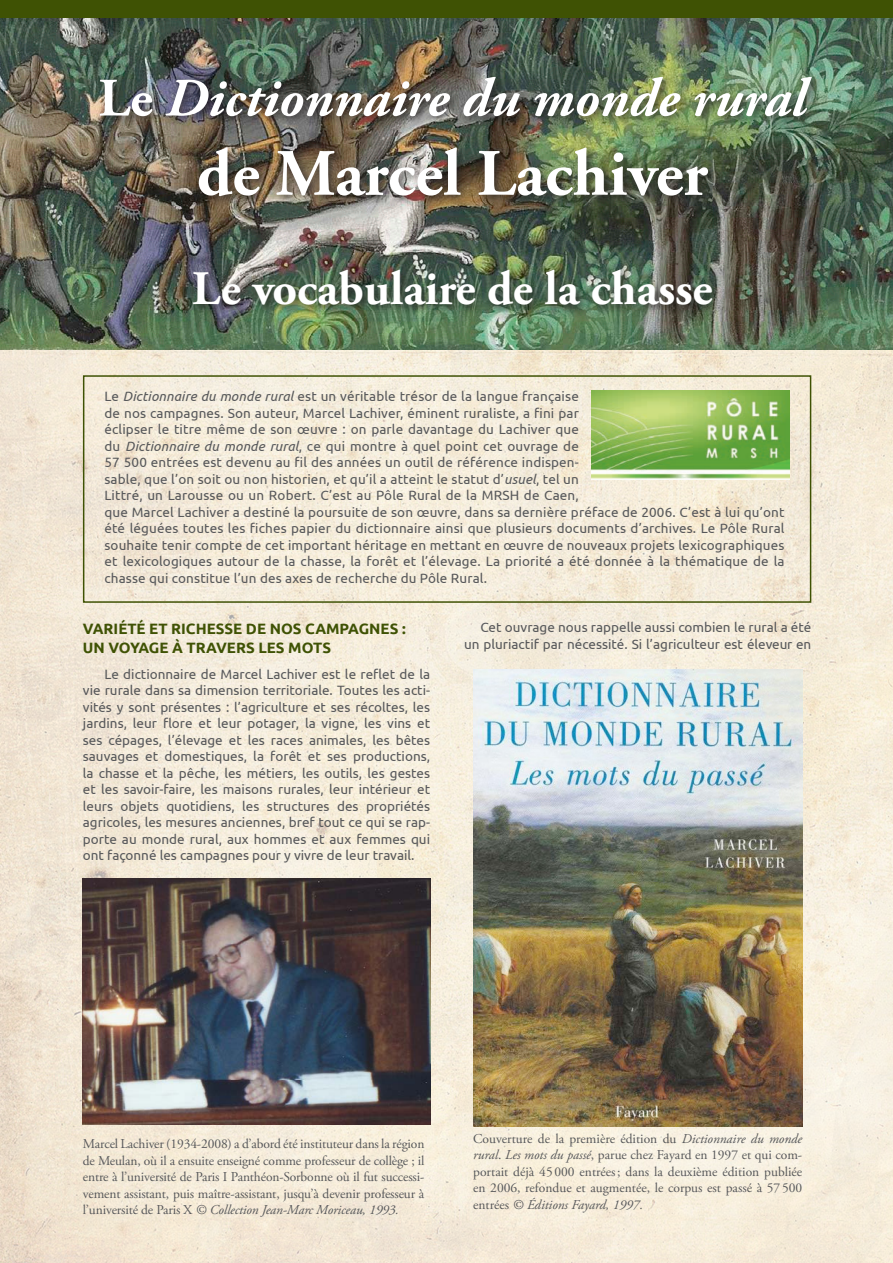
<style>
.page{position:relative;width:893px;height:1263px;background:#fff}
.page>*{position:absolute;margin:0;border:0;box-sizing:border-box;transform-origin:0 0}
.t1{font:700 66px "Adobe Garamond Pro";color:#fff}
.t2{font:italic 700 54px "Adobe Garamond Pro";color:#fff}
.t3{font:700 48px "Adobe Garamond Pro";color:#fff}
.t4{font:700 15px "Ubuntu";color:#3f5204}
.t5{font:13.5px/16.5px "Ubuntu";letter-spacing:.01em;color:#57585a;text-align:justify}
.t6{font:13.5px/16.5px "Adobe Garamond Pro";letter-spacing:-.01em;color:#57585a;text-align:justify}
.s1{font-style:normal}
.s2{font-style:italic}
</style>
<div class="page">
<img style="left:0;top:349px;width:893px;height:914px">
<img style="left:0;top:17px;width:893px;height:332px">
<div style="left:0;top:0;width:893px;height:17px;background:#3f5204"></div>
<div style="left:83px;top:375px;width:728px;height:228px;border:2px solid #3f5204"></div>
<img style="left:592px;top:391px;width:198px;height:89px">
<div style="left:96px;top:73px;width:726px;height:243px;background:#231f20;opacity:.75"></div>
<img style="left:83px;top:878px;width:347px;height:246px">
<img style="left:473px;top:670px;width:329px;height:456px">
<p class="t2" style="left:99px;top:67px;width:709px"><span class="s1">Le</span> Dictionnaire du monde rural</p>
<p class="t1" style="left:197px;top:135px;width:513px">de Marcel Lachiver</p>
<p class="t3" style="left:192px;top:261px;width:522px">Le vocabulaire de la chasse</p>
<p class="t5" style="left:104px;top:388px;width:682px;text-align:left">Le <span class="s2">Dictionnaire du monde rural</span> est un véritable trésor de la langue française<br>de nos campagnes. Son auteur, Marcel Lachiver, éminent ruraliste, a fini par<br>éclipser le titre même de son œuvre : on parle davantage du Lachiver que<br>du <span class="s2">Dictionnaire du monde rural</span>, ce qui montre à quel point cet ouvrage de<br>57 500 entrées est devenu au fil des années un outil de référence indispen-<br>sable, que l’on soit ou non historien, et qu’il a atteint le statut d’<span class="s2">usuel</span>, tel un<br>Littré, un Larousse ou un Robert. C’est au Pôle Rural de la MRSH de Caen,<br>que Marcel Lachiver a destiné la poursuite de son œuvre, dans sa dernière préface de 2006. C’est à lui qu’ont été léguées toutes les fiches papier du dictionnaire ainsi que plusieurs documents d’archives. Le Pôle Rural souhaite tenir compte de cet important héritage en mettant en œuvre de nouveaux projets lexicographiques et lexicologiques autour de la chasse, la forêt et l’élevage. La priorité a été donnée à la thématique de la chasse qui constitue l’un des axes de recherche du Pôle Rural.</p>
<p class="t4" style="left:83px;top:619px;width:324px">VARIÉTÉ ET RICHESSE DE NOS CAMPAGNES :</p>
<p class="t4" style="left:83px;top:639px;width:250px">UN VOYAGE À TRAVERS LES MOTS</p>
<p class="t5" style="left:83px;top:665px;width:349px;text-indent:22px">Le dictionnaire de Marcel Lachiver est le reflet de la vie rurale dans sa dimension territoriale. Toutes les acti&shy;vités y sont présentes : l’agriculture et ses récoltes, les jardins, leur flore et leur potager, la vigne, les vins et ses cépages, l’élevage et les races animales, les bêtes sauvages et domestiques, la forêt et ses productions, la chasse et la pêche, les métiers, les outils, les gestes et les savoir-faire, les maisons rurales, leur intérieur et leurs objets quotidiens, les structures des propriétés agricoles, les mesures anciennes, bref tout ce qui se rap&shy;porte au monde rural, aux hommes et aux femmes qui ont façonné les campagnes pour y vivre de leur travail.</p>
<p class="t5" style="left:464px;top:619px;width:349px;text-align:right">Cet ouvrage nous rappelle aussi combien le rural a été un pluriactif par nécessité. Si l’agriculteur est éleveur en</p>
<p class="t6" style="left:83px;top:1136px;width:343px">Marcel Lachiver (1934-2008) a d’abord été instituteur dans la région de Meulan, où il a ensuite enseigné comme professeur de collège ; il entre à l’université de Paris I Panthéon-Sorbonne où il fut successi&shy;vement assistant, puis maître-assistant, jusqu’à devenir professeur à l’université de Paris X <span class="s2">© Collection Jean-Marc Moriceau, 1993.</span></p>
<p class="t6" style="left:473px;top:1131px;width:331px">Couverture de la première édition du <span class="s2">Dictionnaire du monde rural</span>. <span class="s2">Les mots du passé</span>, parue chez Fayard en 1997 et qui com&shy;portait déjà 45 000 entrées; dans la deuxième édition publiée en 2006, refondue et augmentée, le corpus est passé à 57 500 entrées <span class="s2">© Éditions Fayard, 1997.</span></p>
</div>
